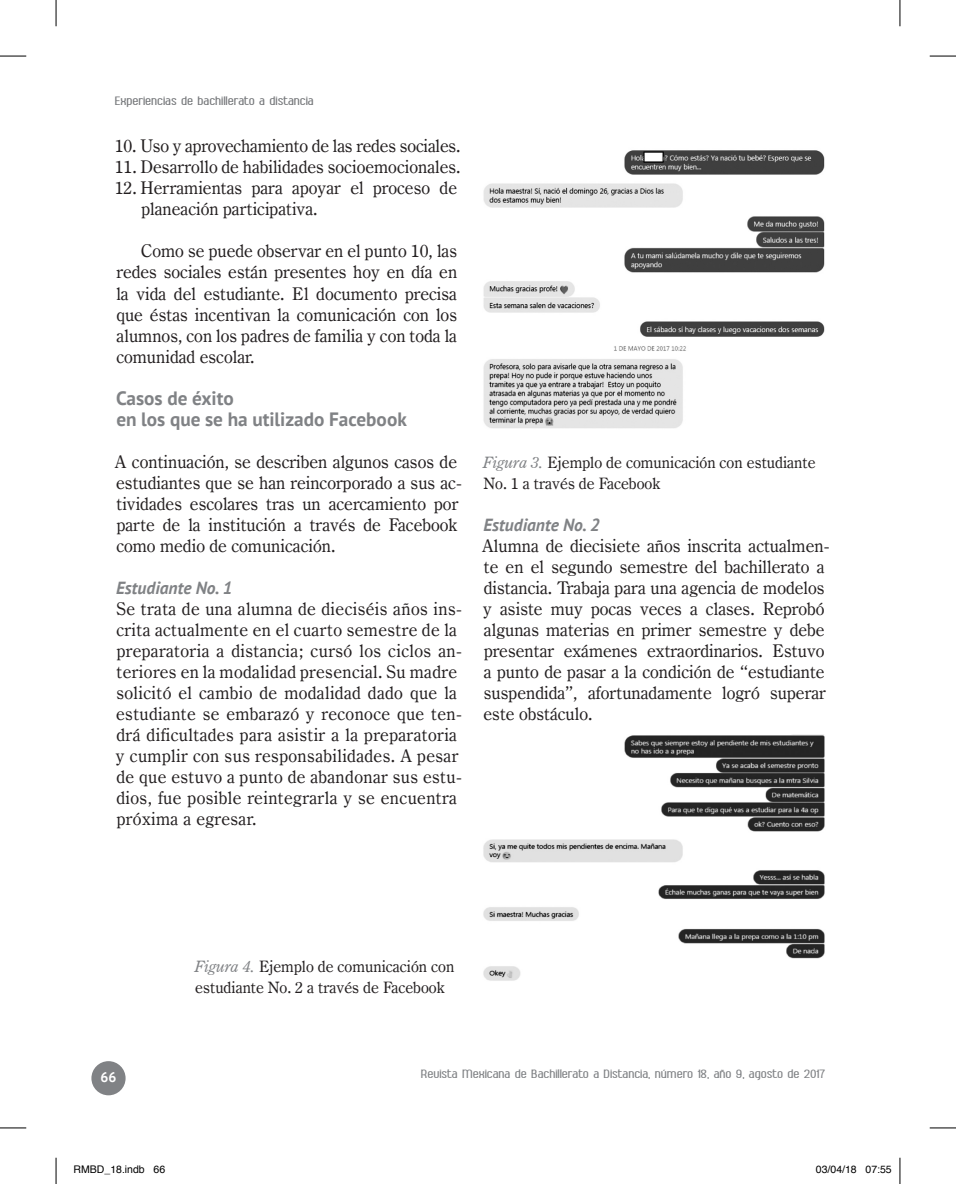
<style>
.page{position:relative;width:956px;height:1184px;background:#fff}
.page>*{position:absolute;margin:0;border:0;box-sizing:border-box;transform-origin:0 0}
.SUBTITULO_1{font:700 19.25px/21px "PT Sans";color:#808285}
.TEXTO1{font:17.5px/21px "Century Oldstyle BT";color:#231f20}
.TEXTO1-2{font:17.5px/21px "Century Oldstyle BT";letter-spacing:.02em;color:#231f20}
.TEXTO2{font:17.5px/21px "Century Oldstyle BT";color:#231f20;text-align:justify}
.LISTADO{font:17.5px/21px "Century Oldstyle BT";color:#231f20}
.SUBTITULO_2{font:italic 700 17.5px "PT Sans";color:#808285}
.FIGURA_TIT{font:15.75px/21px "Century Oldstyle BT";color:#231f20}
.t1{font:700 14px "Ambrosia";color:#808285}
.t2{font:700 14px "Ambrosia";color:#76787b}
.t3{font:700 14px "PT Sans";color:#fff}
.t4{font:10.5px "Helvetica";color:#000}
.s1{font-style:italic;color:#808285}
</style>
<div class="page">
<div style="left:91px;top:1060px;width:35px;height:34px;background:#808285;border-radius:50%"></div>
<img style="left:483px;top:150px;width:342px;height:278px">
<img style="left:483px;top:734px;width:342px;height:247px">
<svg style="left:0;top:56px;width:26px;height:1px"></svg>
<svg style="left:929px;top:56px;width:26px;height:1px"></svg>
<svg style="left:0;top:1127px;width:26px;height:1px"></svg>
<svg style="left:929px;top:1127px;width:26px;height:1px"></svg>
<svg style="left:56px;top:0;width:1px;height:26px"></svg>
<svg style="left:56px;top:1157px;width:1px;height:26px"></svg>
<svg style="left:899px;top:0;width:1px;height:26px"></svg>
<svg style="left:899px;top:1157px;width:1px;height:26px"></svg>
<p class="t2" style="left:116px;top:95px;width:200px">Experiencias de bachillerato a distancia</p>
<p class="LISTADO" style="left:115px;top:135px;width:347px">10. Uso y aprovechamiento de las redes sociales.</p>
<p class="LISTADO" style="left:115px;top:156px;width:347px">11. Desarrollo de habilidades socioemocionales.</p>
<p class="LISTADO" style="left:141px;top:177px;width:317px;text-indent:-27px">12. Herramientas para apoyar el proceso de planeación participativa.</p>
<p class="TEXTO2" style="left:116px;top:240px;width:342px;text-indent:24px">Como se puede observar en el punto 10, las redes sociales están presentes hoy en día en la vida del estudiante. El documento precisa que éstas incentivan la comunicación con los alumnos, con los padres de familia y con toda la comunidad escolar.</p>
<p class="SUBTITULO_1" style="left:116px;top:387px;width:292px">Casos de éxito<br>en los que se ha utilizado Facebook</p>
<p class="TEXTO1" style="left:115px;top:450px;width:348px">A continuación, se describen algunos casos de estudiantes que se han reincorporado a sus ac&shy;tividades escolares tras un acercamiento por parte de la institución a través de Facebook como medio de comunicación.</p>
<p class="SUBTITULO_2" style="left:116px;top:575px;width:118px">Estudiante No. 1</p>
<p class="TEXTO1-2" style="left:116px;top:597px;width:347px">Se trata de una alumna de dieciséis años ins&shy;crita actualmente en el cuarto semestre de la preparatoria a distancia; cursó los ciclos an&shy;teriores en la modalidad presencial. Su madre solicitó el cambio de modalidad dado que la estudiante se embarazó y reconoce que ten&shy;drá dificultades para asistir a la preparatoria y cumplir con sus responsabilidades. A pesar de que estuvo a punto de abandonar sus estu&shy;dios, fue posible reintegrarla y se encuentra próxima a egresar.</p>
<p class="FIGURA_TIT" style="left:483px;top:451px;width:333px"><span class="s1">Figura 3.</span> Ejemplo de comunicación con estudiante<br>No. 1 a través de Facebook</p>
<p class="SUBTITULO_2" style="left:483px;top:512px;width:118px">Estudiante No. 2</p>
<p class="TEXTO1" style="left:482px;top:534px;width:349px">Alumna de diecisiete años inscrita actualmen&shy;te en el segundo semestre del bachillerato a distancia. Trabaja para una agencia de modelos y asiste muy pocas veces a clases. Reprobó algunas materias en primer semestre y debe presentar exámenes extraordinarios. Estuvo a punto de pasar a la condición de “estudiante suspendida”, afortunadamente logró superar este obstáculo.</p>
<p class="FIGURA_TIT" style="left:195px;top:955px;width:261px"><span class="s1">Figura 4.</span> Ejemplo de comunicación con estudiante No. 2 a través de Facebook</p>
<p class="t3" style="left:100px;top:1067px;width:17px">66</p>
<p class="t1" style="left:421px;top:1067px;width:405px">Revista Mexicana de Bachillerato a Distancia, número 18, año 9, agosto de 2017</p>
<p class="t4" style="left:74px;top:1161px;width:93px">RMBD_18.indb 66</p>
<p class="t4" style="left:815px;top:1161px;width:77px">03/04/18 07:55</p>
</div>
